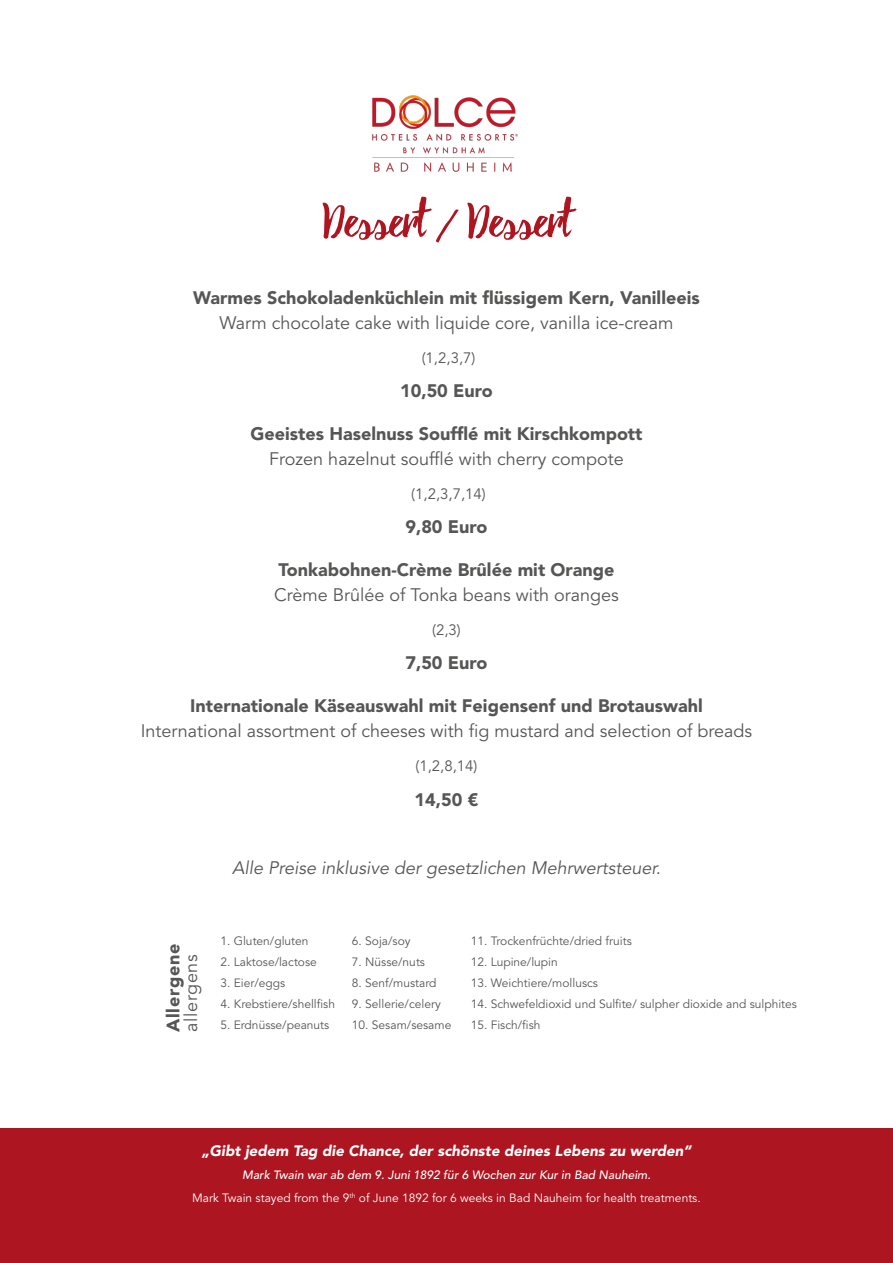
<style>
.page{position:relative;width:893px;height:1263px;background:#fff}
.page>*{position:absolute;margin:0;border:0;box-sizing:border-box;transform-origin:0 0}
.t1{font:51px "Debby";color:#ad1520}
.t2{font:900 18px "Avenir LT Std";color:#565655}
.t3{font:18px "Avenir LT Std";color:#565655}
.t4{font:italic 18px "Avenir LT Std";color:#565655}
.t5{font:900 18px "Avenir LT Std";letter-spacing:.04em;color:#565655}
.t6{font:18px "Avenir LT Std";letter-spacing:.04em;color:#565655}
.t7{font:italic 900 15px "Avenir LT Std";color:#fff}
.t8{font:15px "Avenir LT Std";color:#565655}
.t9{font:12px "Avenir LT Std";color:#565655}
.t10{font:12px/23px "Avenir LT Std";color:#fff;text-align:center}
.s1{font-weight:500;font-style:italic}
</style>
<div class="page">
<div style="left:0;top:1128px;width:893px;height:135px;background:#ad1520"></div>
<img style="left:372px;top:95px;width:146px;height:77px">
<h1 class="t1" style="left:323px;top:190px;width:249px">Dessert / Dessert</h1>
<h2 class="t2" style="left:193px;top:287px;width:508px">Warmes Schokoladenküchlein mit flüssigem Kern, Vanilleeis</h2>
<h2 class="t3" style="left:219px;top:313px;width:456px">Warm chocolate cake with liquide core, vanilla ice-cream</h2>
<p class="t8" style="left:422px;top:350px;width:55px">(1,2,3,7)</p>
<h2 class="t2" style="left:400px;top:380px;width:94px">10,50 Euro</h2>
<h2 class="t2" style="left:250px;top:423px;width:394px">Geeistes Haselnuss Soufflé mit Kirschkompott</h2>
<h2 class="t3" style="left:269px;top:449px;width:356px">Frozen hazelnut soufflé with cherry compote</h2>
<p class="t8" style="left:411px;top:486px;width:76px">(1,2,3,7,14)</p>
<h2 class="t2" style="left:405px;top:516px;width:84px">9,80 Euro</h2>
<h2 class="t2" style="left:278px;top:559px;width:338px">Tonkabohnen-Crème Brûlée mit Orange</h2>
<h2 class="t3" style="left:274px;top:585px;width:346px">Crème Brûlée of Tonka beans with oranges</h2>
<p class="t8" style="left:432px;top:622px;width:30px">(2,3)</p>
<h2 class="t2" style="left:405px;top:652px;width:84px">7,50 Euro</h2>
<h2 class="t2" style="left:190px;top:695px;width:514px">Internationale Käseauswahl mit Feigensenf und Brotauswahl</h2>
<h2 class="t3" style="left:141px;top:721px;width:613px">International assortment of cheeses with fig mustard and selection of breads</h2>
<p class="t8" style="left:415px;top:758px;width:64px">(1,2,8,14)</p>
<h2 class="t2" style="left:414px;top:788px;width:65px">14,50 €</h2>
<h2 class="t4" style="left:232px;top:857px;width:430px">Alle Preise inklusive der gesetzlichen Mehrwertsteuer.</h2>
<h2 class="t5" style="left:162px;top:1032px;width:90px;rotate:-90deg">Allergene</h2>
<h2 class="t6" style="left:181px;top:1032px;width:80px;rotate:-90deg">allergens</h2>
<p class="t9" style="left:220px;top:934px;width:90px">1. Gluten/gluten</p>
<p class="t9" style="left:352px;top:934px;width:60px">6. Soja/soy</p>
<p class="t9" style="left:471px;top:934px;width:163px">11. Trockenfrüchte/dried fruits</p>
<p class="t9" style="left:220px;top:955px;width:98px">2. Laktose/lactose</p>
<p class="t9" style="left:352px;top:955px;width:75px">7. Nüsse/nuts</p>
<p class="t9" style="left:471px;top:955px;width:89px">12. Lupine/lupin</p>
<p class="t9" style="left:220px;top:976px;width:66px">3. Eier/eggs</p>
<p class="t9" style="left:352px;top:976px;width:86px">8. Senf/mustard</p>
<p class="t9" style="left:471px;top:976px;width:129px">13. Weichtiere/molluscs</p>
<p class="t9" style="left:220px;top:997px;width:116px">4. Krebstiere/shellfish</p>
<p class="t9" style="left:352px;top:997px;width:90px">9. Sellerie/celery</p>
<p class="t9" style="left:471px;top:997px;width:328px">14. Schwefeldioxid und Sulfite/ sulpher dioxide and sulphites</p>
<p class="t9" style="left:220px;top:1018px;width:110px">5. Erdnüsse/peanuts</p>
<p class="t9" style="left:352px;top:1018px;width:101px">10. Sesam/sesame</p>
<p class="t9" style="left:471px;top:1018px;width:71px">15. Fisch/fish</p>
<p class="t7" style="left:202px;top:1141px;width:491px">„Gibt jedem Tag die Chance, der schönste deines Lebens zu werden“</p>
<p class="t10" style="left:192px;top:1163px;width:510px"><span class="s1">Mark Twain war ab dem 9. Juni 1892 für 6 Wochen zur Kur in Bad Nauheim.<br></span>Mark Twain stayed from the 9<sup>th</sup> of June 1892 for 6 weeks in Bad Nauheim for health treatments.</p>
</div>
